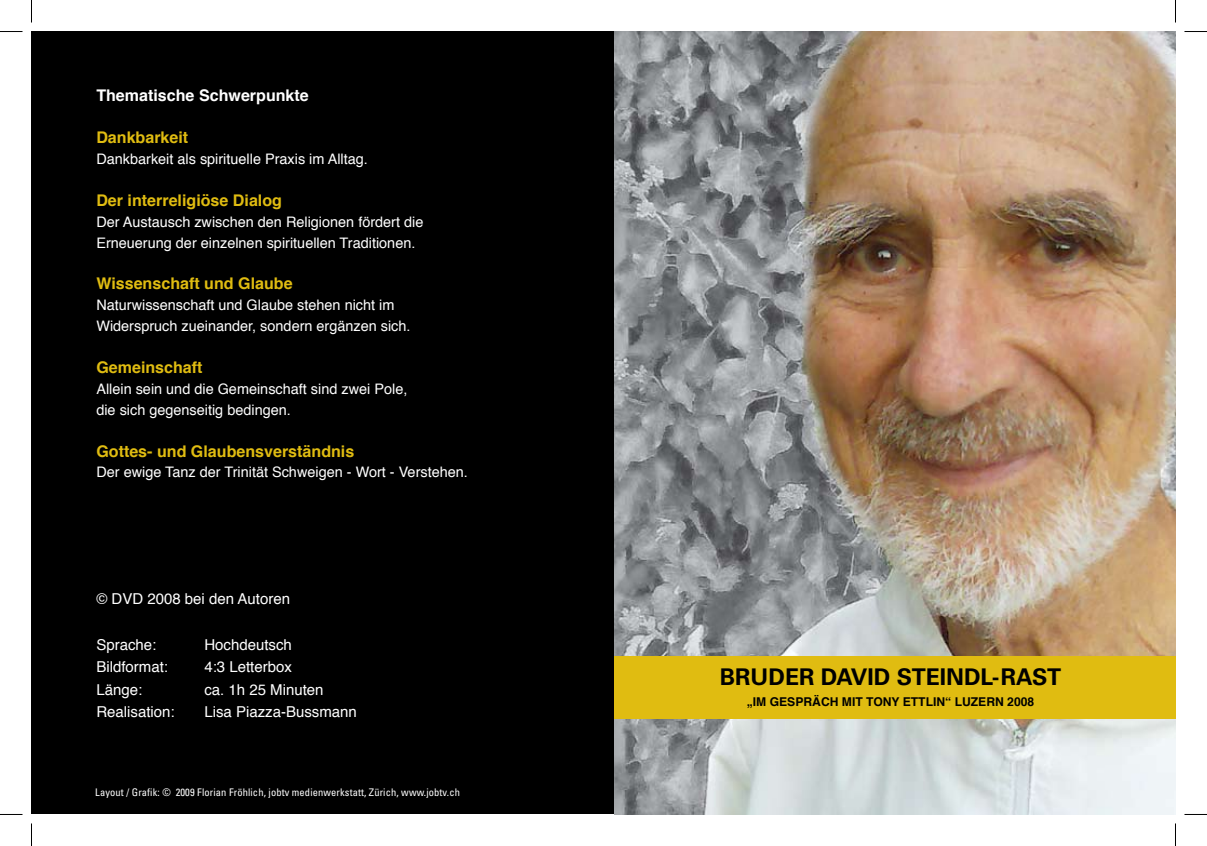
<style>
.page{position:relative;width:1207px;height:846px;background:#fff}
.page>*{position:absolute;margin:0;border:0;box-sizing:border-box;transform-origin:0 0}
.t1{font:700 22.95px "Univers";color:#000}
.t2{font:700 16.05px "Helvetica";color:#e0bc11}
.t3{font:700 16.05px "Helvetica";color:#fff}
.t4{font:15px "Helvetica";color:#fff}
.t5{font:14.4px/20.9px "Helvetica";color:#fff}
.t6{font:700 12.15px "Helvetica";color:#000}
.t7{font:condensed 10.5px "Univers";letter-spacing:.01em;color:#fff}
</style>
<div class="page">
<img style="left:614px;top:32px;width:561px;height:782px">
<div style="left:32px;top:32px;width:582px;height:782px;background:#000"></div>
<div style="left:614px;top:656px;width:561px;height:63px;background:#e0bc11"></div>
<svg style="left:0;top:31px;width:22px;height:1px"></svg>
<svg style="left:1184px;top:31px;width:23px;height:1px"></svg>
<svg style="left:0;top:814px;width:22px;height:1px"></svg>
<svg style="left:1184px;top:814px;width:23px;height:1px"></svg>
<svg style="left:31px;top:0;width:1px;height:23px"></svg>
<svg style="left:31px;top:823px;width:1px;height:22px"></svg>
<svg style="left:1175px;top:0;width:1px;height:23px"></svg>
<svg style="left:1175px;top:823px;width:1px;height:22px"></svg>
<p class="t3" style="left:96px;top:83px;width:214px">Thematische Schwerpunkte</p>
<p class="t2" style="left:96px;top:124px;width:93px">Dankbarkeit</p>
<p class="t5" style="left:96px;top:149px;width:273px">Dankbarkeit als spirituelle Praxis im Alltag.</p>
<p class="t2" style="left:96px;top:187px;width:187px">Der interreligiöse Dialog</p>
<p class="t5" style="left:96px;top:211px;width:329px">Der Austausch zwischen den Religionen fördert die<br>Erneuerung der einzelnen spirituellen Traditionen.</p>
<p class="t2" style="left:96px;top:271px;width:198px">Wissenschaft und Glaube</p>
<p class="t5" style="left:96px;top:295px;width:316px">Naturwissenschaft und Glaube stehen nicht im<br>Widerspruch zueinander, sondern ergänzen sich.</p>
<p class="t2" style="left:96px;top:354px;width:108px">Gemeinschaft</p>
<p class="t5" style="left:96px;top:379px;width:312px">Allein sein und die Gemeinschaft sind zwei Pole, die sich gegenseitig bedingen.</p>
<p class="t2" style="left:96px;top:438px;width:259px">Gottes- und Glaubensverständnis</p>
<p class="t5" style="left:96px;top:462px;width:373px">Der ewige Tanz der Trinität Schweigen - Wort - Verstehen.</p>
<p class="t4" style="left:96px;top:587px;width:195px">© DVD 2008 bei den Autoren</p>
<p class="t4" style="left:96px;top:632px;width:62px">Sprache:</p>
<p class="t4" style="left:204px;top:632px;width:89px">Hochdeutsch</p>
<p class="t4" style="left:96px;top:655px;width:73px">Bildformat:</p>
<p class="t4" style="left:204px;top:655px;width:89px">4:3 Letterbox</p>
<p class="t4" style="left:96px;top:677px;width:47px">Länge:</p>
<p class="t4" style="left:204px;top:677px;width:121px">ca. 1h 25 Minuten</p>
<p class="t4" style="left:96px;top:700px;width:80px">Realisation:</p>
<p class="t4" style="left:204px;top:700px;width:154px">Lisa Piazza-Bussmann</p>
<p class="t7" style="left:95px;top:785px;width:366px">Layout / Grafik: © 2009 Florian Fröhlich, jobtv medienwerkstatt, Zürich, www.jobtv.ch</p>
<h1 class="t1" style="left:720px;top:663px;width:343px">BRUDER DAVID STEINDL-RAST</h1>
<p class="t6" style="left:747px;top:692px;width:289px">„IM GESPRÄCH MIT TONY ETTLIN“ LUZERN 2008</p>
</div>
